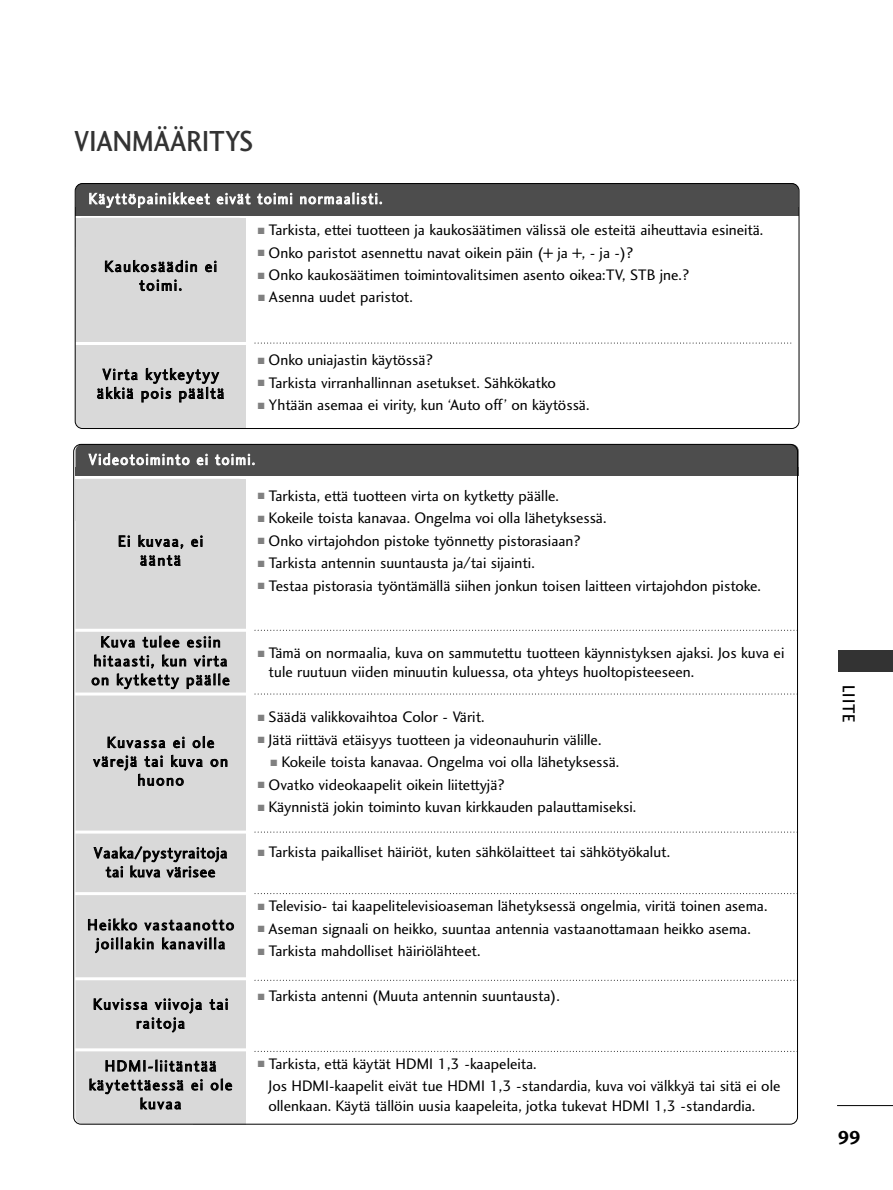
<style>
.page{position:relative;width:893px;height:1190px;background:#fff}
.page>*{position:absolute;margin:0;border:0;box-sizing:border-box;transform-origin:0 0}
.t1{font:30px "Charlotte Sans Medium Plain";color:#333;scale:.9 1}
.t2{font:19.5px "Charlotte Sans Bold Plain";color:#000}
.t3{font:18px "Charlotte Sans Medium Plain";letter-spacing:.06em;color:#000;scale:.9 1}
.t4{font:15.75px/19.5px "Charlotte Sans Book Plain";color:#000}
.t5{font:15.75px/18.9px "Charlotte Sans Book Plain";letter-spacing:.085em;color:#000;text-align:center}
.t6{font:15.75px "Charlotte Sans Book Plain";letter-spacing:.085em;color:#fff;scale:.95 1}
.t7{font:15.75px/18.9px "Charlotte Sans Book Plain";letter-spacing:.05em;color:#000;text-align:center}
.s1{color:#808080}
</style>
<div class="page">
<hr style="left:837px;top:1105px;width:55px;height:1px;background:#000">
<div style="left:838px;top:651px;width:54px;height:21px;background:#333"></div>
<div style="left:75px;top:479px;width:171px;height:645px;background:#d9d9d9;border-radius:7px"></div>
<div style="left:75px;top:479px;width:171px;height:41px;background:#d9d9d9"></div>
<svg style="left:75px;top:628px;width:171px;height:4px"></svg>
<svg style="left:255px;top:630px;width:543px;height:1px"></svg>
<hr style="left:71px;top:692px;width:179px;height:3px;background:#fff">
<svg style="left:255px;top:693px;width:543px;height:1px"></svg>
<hr style="left:71px;top:892px;width:179px;height:3px;background:#fff">
<svg style="left:255px;top:893px;width:543px;height:1px"></svg>
<hr style="left:71px;top:977px;width:179px;height:3px;background:#fff">
<svg style="left:255px;top:980px;width:543px;height:1px"></svg>
<hr style="left:71px;top:1048px;width:179px;height:3px;background:#fff">
<svg style="left:255px;top:1051px;width:543px;height:1px"></svg>
<hr style="left:71px;top:830px;width:179px;height:3px;background:#fff">
<svg style="left:255px;top:831px;width:543px;height:1px"></svg>
<div style="left:75px;top:218px;width:171px;height:210px;background:#d9d9d9;border-radius:7px"></div>
<div style="left:75px;top:218px;width:171px;height:28px;background:#d9d9d9"></div>
<div style="left:75px;top:183px;width:723px;height:32px;background:#4d4d4d;border-radius:7px"></div>
<div style="left:75px;top:207px;width:723px;height:8px;background:#4d4d4d"></div>
<svg style="left:255px;top:343px;width:536px;height:1px"></svg>
<hr style="left:75px;top:342px;width:171px;height:2px;background:#fff">
<div style="left:75px;top:183px;width:724px;height:246px;border:1px solid #000;border-radius:7px"></div>
<div style="left:75px;top:444px;width:723px;height:32px;background:#4d4d4d;border-radius:7px"></div>
<div style="left:75px;top:468px;width:723px;height:8px;background:#4d4d4d"></div>
<h1 class="t1" style="left:74px;top:130px;width:201px">VIANMÄÄRITYS</h1>
<p class="t6" style="left:88px;top:192px;width:311px">Käyttöpainikkeet eivät toimi normaalisti.</p>
<p class="t5" style="left:104px;top:258px;width:114px">Kaukosäädin ei toimi.</p>
<p class="t5" style="left:97px;top:366px;width:129px">Virta kytkeytyy äkkiä pois päältä</p>
<p class="t4" style="left:258px;top:221px;width:507px"><span class="s1">■</span> Tarkista, ettei tuotteen ja kaukosäätimen välissä ole esteitä aiheuttavia esineitä.</p>
<p class="t4" style="left:258px;top:244px;width:377px"><span class="s1">■</span> Onko paristot asennettu navat oikein päin (+ ja +, - ja -)?</p>
<p class="t4" style="left:258px;top:266px;width:433px"><span class="s1">■</span> Onko kaukosäätimen toimintovalitsimen asento oikea:TV, STB jne.?</p>
<p class="t4" style="left:258px;top:289px;width:156px"><span class="s1">■</span> Asenna uudet paristot.</p>
<p class="t4" style="left:258px;top:352px;width:177px"><span class="s1">■</span> Onko uniajastin käytössä?</p>
<p class="t4" style="left:258px;top:374px;width:300px"><span class="s1">■</span> Tarkista virranhallinnan asetukset. Sähkökatko</p>
<p class="t4" style="left:258px;top:397px;width:333px"><span class="s1">■</span> Yhtään asemaa ei virity, kun ‘Auto off’ on käytössä.</p>
<p class="t6" style="left:88px;top:453px;width:177px">Videotoiminto ei toimi.</p>
<p class="t5" style="left:118px;top:533px;width:87px">Ei kuvaa, ei ääntä</p>
<p class="t5" style="left:91px;top:634px;width:140px">Kuva tulee esiin hitaasti, kun virta on kytketty päälle</p>
<p class="t5" style="left:93px;top:734px;width:136px">Kuvassa ei ole värejä tai kuva on huono</p>
<p class="t7" style="left:94px;top:844px;width:135px">Vaaka/pystyraitoja tai kuva värisee</p>
<p class="t5" style="left:87px;top:916px;width:148px">Heikko vastaanotto joillakin kanavilla</p>
<p class="t5" style="left:93px;top:996px;width:137px">Kuvissa viivoja tai raitoja</p>
<p class="t5" style="left:89px;top:1057px;width:145px">HDMI-liitäntää käytettäessä ei ole kuvaa</p>
<p class="t4" style="left:258px;top:487px;width:303px"><span class="s1">■</span> Tarkista, että tuotteen virta on kytketty päälle.</p>
<p class="t4" style="left:258px;top:509px;width:350px"><span class="s1">■</span> Kokeile toista kanavaa. Ongelma voi olla lähetyksessä.</p>
<p class="t4" style="left:258px;top:532px;width:324px"><span class="s1">■</span> Onko virtajohdon pistoke työnnetty pistorasiaan?</p>
<p class="t4" style="left:258px;top:554px;width:278px"><span class="s1">■</span> Tarkista antennin suuntausta ja/tai sijainti.</p>
<p class="t4" style="left:258px;top:577px;width:505px"><span class="s1">■</span> Testaa pistorasia työntämällä siihen jonkun toisen laitteen virtajohdon pistoke.</p>
<p class="t4" style="left:268px;top:644px;width:517px;text-indent:-11px"><span class="s1">■</span> Tämä on normaalia, kuva on sammutettu tuotteen käynnistyksen ajaksi. Jos kuva ei tule ruutuun viiden minuutin kuluessa, ota yhteys huoltopisteeseen.</p>
<p class="t4" style="left:258px;top:709px;width:228px"><span class="s1">■</span> Säädä valikkovaihtoa Color - Värit.</p>
<p class="t4" style="left:258px;top:731px;width:345px"><span class="s1">■</span> Jätä riittävä etäisyys tuotteen ja videonauhurin välille.</p>
<p class="t4" style="left:270px;top:754px;width:350px"><span class="s1">■</span> Kokeile toista kanavaa. Ongelma voi olla lähetyksessä.</p>
<p class="t4" style="left:258px;top:776px;width:248px"><span class="s1">■</span> Ovatko videokaapelit oikein liitettyjä?</p>
<p class="t4" style="left:258px;top:799px;width:380px"><span class="s1">■</span> Käynnistä jokin toiminto kuvan kirkkauden palauttamiseksi.</p>
<p class="t4" style="left:258px;top:843px;width:414px"><span class="s1">■</span> Tarkista paikalliset häiriöt, kuten sähkölaitteet tai sähkötyökalut.</p>
<p class="t4" style="left:258px;top:897px;width:511px"><span class="s1">■</span> Televisio- tai kaapelitelevisioaseman lähetyksessä ongelmia, viritä toinen asema.</p>
<p class="t4" style="left:258px;top:920px;width:494px"><span class="s1">■</span> Aseman signaali on heikko, suuntaa antennia vastaanottamaan heikko asema.</p>
<p class="t4" style="left:258px;top:942px;width:224px"><span class="s1">■</span> Tarkista mahdolliset häiriölähteet.</p>
<p class="t4" style="left:258px;top:987px;width:303px"><span class="s1">■</span> Tarkista antenni (Muuta antennin suuntausta).</p>
<p class="t4" style="left:268px;top:1053px;width:513px;line-height:22.5px;text-indent:-11px"><span class="s1">■</span> Tarkista, että käytät HDMI 1,3 -kaapeleita.<br>Jos HDMI-kaapelit eivät tue HDMI 1,3 -standardia, kuva voi välkkyä tai sitä ei ole</p>
<p class="t4" style="left:268px;top:1097px;width:488px">ollenkaan. Käytä tällöin uusia kaapeleita, jotka tukevat HDMI 1,3 -standardia.</p>
<p class="t3" style="left:855px;top:685px;width:43px;rotate:90deg">LIITE</p>
<p class="t2" style="left:837px;top:1129px;width:25px">99</p>
</div>
